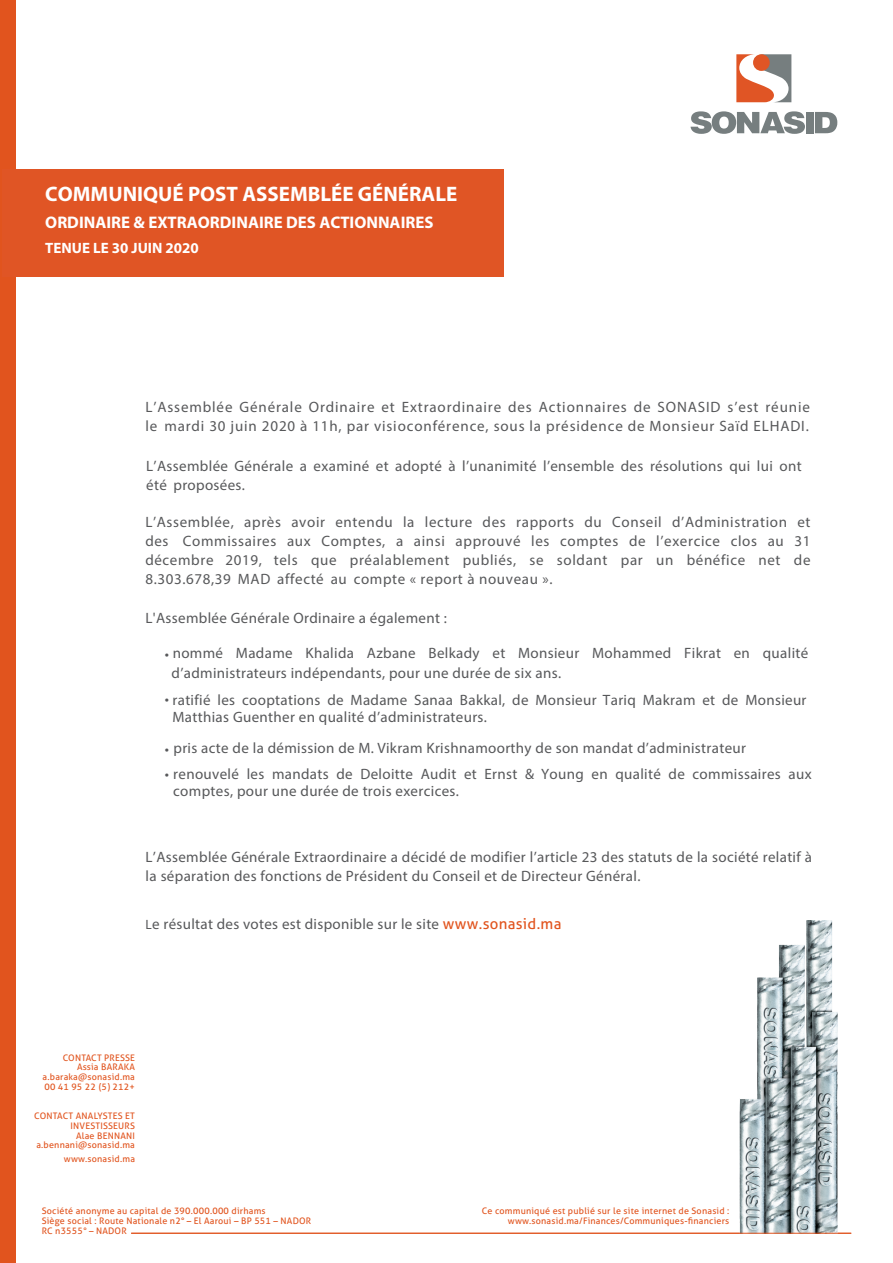
<style>
.page{position:relative;width:893px;height:1263px;background:#fff}
.page>*{position:absolute;margin:0;border:0;box-sizing:border-box;transform-origin:0 0}
.t1{font:700 21px "Myriad Pro";color:#fff}
.t2{font:700 16.8px "Myriad Pro";color:#fff}
.t3{font:15px/19.5px "Myriad Pro";letter-spacing:.025em;color:#57585a}
.t4{font:15px/19.5px "Myriad Pro";letter-spacing:.06em;color:#57585a}
.t5{font:700 15px "Myriad Pro";color:#fff}
.t6{font:9px/9.8px "Aller";letter-spacing:.025em;color:#e1541e;text-align:right}
.s1{font-size:13.5px}
.s2{font-family:"Aller";color:#e1541e}
</style>
<div class="page">
<img style="left:686px;top:920px;width:166px;height:313px">
<div style="left:806px;top:112px;width:8px;height:21px;background:#767e7f"></div>
<svg style="left:691px;top:111px;width:114px;height:23px"></svg>
<svg style="left:815px;top:112px;width:22px;height:21px"></svg>
<svg style="left:736px;top:54px;width:55px;height:48px"></svg>
<div style="left:0;top:0;width:15px;height:1263px;background:#e1541e"></div>
<div style="left:2px;top:169px;width:502px;height:107px;background:#e05525"></div>
<hr style="left:131px;top:1233px;width:720px;height:1px;background:#e1541e">
<h1 class="t1" style="left:45px;top:180px;width:413px">COMMUNIQUÉ POST ASSEMBLÉE GÉNÉRALE</h1>
<p class="t2" style="left:45px;top:212px;width:390px">ORDINAIRE &amp; EXTRAORDINAIRE DES ACTIONNAIRES</p>
<p class="t5" style="left:45px;top:238px;width:155px">TENUE LE 30 JUIN 2020</p>
<p class="t4" style="left:145px;top:397px;width:666px">L’Assemblée Générale Ordinaire et Extraordinaire des Actionnaires de SONASID s’est réunie le mardi 30 juin 2020 à 11h, par visioconférence, sous la présidence de Monsieur Saïd ELHADI.</p>
<p class="t3" style="left:146px;top:456px;width:657px">L’Assemblée Générale a examiné et adopté à l’unanimité l’ensemble des résolutions qui lui ont été proposées.</p>
<p class="t3" style="left:145px;top:512px;width:667px;text-align:justify">L’Assemblée, après avoir entendu la lecture des rapports du Conseil d’Administration et des Commissaires aux Comptes, a ainsi approuvé les comptes de l’exercice clos au 31 décembre 2019, tels que préalablement publiés, se soldant par un bénéfice net de 8.303.678,39 MAD affecté au compte « report à nouveau ».</p>
<p class="t3" style="left:145px;top:608px;width:303px">L'Assemblée Générale Ordinaire a également :</p>
<p class="t3" style="left:172px;top:643px;width:638px;text-indent:-7px">• nommé Madame Khalida Azbane Belkady et Monsieur Mohammed Fikrat en qualité d’administrateurs indépendants, pour une durée de six ans.</p>
<p class="t3" style="left:173px;top:691px;width:635px;line-height:17.4px;text-indent:-8px">• ratifié les cooptations de Madame Sanaa Bakkal, de Monsieur Tariq Makram et de Monsieur<br>Matthias Guenther en qualité d’administrateurs.</p>
<p class="t3" style="left:165px;top:738px;width:583px">• pris acte de la démission de M. Vikram Krishnamoorthy de son mandat d’administrateur</p>
<p class="t3" style="left:173px;top:766px;width:640px;line-height:16.8px;text-indent:-8px">• renouvelé les mandats de Deloitte Audit et Ernst &amp; Young en qualité de commissaires aux comptes, pour une durée de trois exercices.</p>
<p class="t3" style="left:145px;top:847px;width:668px">L’Assemblée Générale Extraordinaire a décidé de modifier l’article 23 des statuts de la société relatif à la séparation des fonctions de Président du Conseil et de Directeur Général.</p>
<p class="t3" style="left:145px;top:914px;width:417px"><span class="s1">L</span>e résultat des votes est disponible sur le site <span class="s2">www.sonasid.ma</span></p>
<p class="t6" style="left:43px;top:1052px;width:94px">CONTACT PRESSE<br>Assia BARAKA a.baraka@sonasid.ma<br>00 41 95 22 (5) 212+</p>
<p class="t6" style="left:34px;top:1111px;width:102px">CONTACT ANALYSTES ET<br>INVESTISSEURS<br>Alae BENNANI a.bennani@sonasid.ma</p>
<p class="t6" style="left:64px;top:1154px;width:73px">www.sonasid.ma</p>
<p class="t6" style="left:42px;top:1206px;width:271px;text-align:left">Société anonyme au capital de 390.000.000 dirhams<br>Siège social : Route Nationale n2° – El Aaroui – BP 551 – NADOR<br>RC n3555° – NADOR</p>
<p class="t6" style="left:482px;top:1206px;width:249px">Ce communiqué est publié sur le site internet de Sonasid : www.sonasid.ma/Finances/Communiques-financiers</p>
</div>
